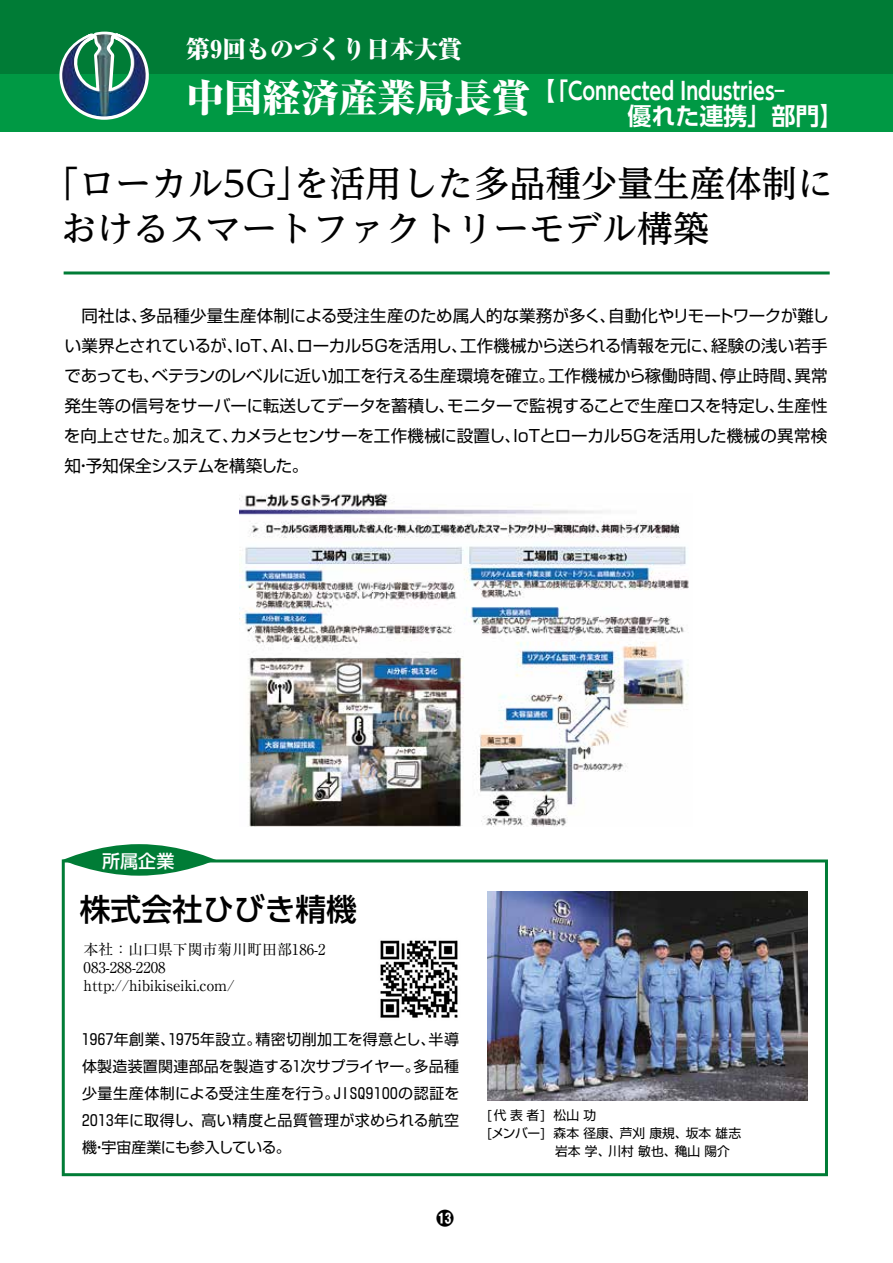
<style>
.page{position:relative;width:893px;height:1263px;background:#fff}
.page>*{position:absolute;margin:0;border:0;box-sizing:border-box;transform-origin:0 0}
.t1{font:500 36px/45px "UD Reimin Pr 6";color:#000}
.t2{font:500 30.9px "UD Shin Go Pr 6";color:#000}
.t3{font:700 24px/25.5px "UD Shin Go Pr 6 De";color:#fff}
.t4{font:800 expanded 24px "Ryumin Pr 6";color:#fff}
.t5{font:500 18px "UD Shin Go Pr 6";color:#fff}
.t6{font:16.5px/30px "Shin Go Pr 6";letter-spacing:-.01em;color:#000;text-align:justify}
.t7{font:15px/27px "Shin Go Pr 6";color:#000;text-align:justify}
.t8{font:14.85px/17.9px "Ryumin Pr 6";color:#000}
.t9{font:12.75px "Shin Go Pr 6";color:#000}
.s1{font-family:"Ryumin Pr 6";font-weight:800;font-stretch:expanded;font-size:38.25px}
</style>
<div class="page">
<svg style="left:62px;top:859px;width:766px;height:317px"></svg>
<div style="left:0;top:0;width:893px;height:132px;background:#094"></div>
<div style="left:0;top:0;width:893px;height:73px;background:#007c36"></div>
<img style="left:487px;top:891px;width:320px;height:210px">
<img style="left:239px;top:494px;width:450px;height:332px">
<svg style="left:54px;top:31px;width:187px;height:89px"></svg>
<img style="left:61px;top:34px;width:86px;height:82px">
<hr style="left:64px;top:271px;width:766px;height:3px;background:#007c36">
<img style="left:370px;top:931px;width:97px;height:97px">
<svg style="left:62px;top:844px;width:154px;height:32px;background:#2b9258"></svg>
<h3 class="t4" style="left:186px;top:30px;width:277px">第9回ものづくり日本大賞</h3>
<h3 class="t3" style="left:531px;top:77px;width:313px;text-indent:-345px"><span class="s1">中国経済産業局長賞</span>【「Connected Industries-<br>　　　　優れた連携」部門】</h3>
<h1 class="t1" style="left:61px;top:160px;width:774px">｢ローカル5G｣を活用した多品種少量生産体制におけるスマートファクトリーモデル構築</h1>
<p class="t6" style="left:64px;top:300px;width:766px">　同社は、多品種少量生産体制による受注生産のため属人的な業務が多く、自動化やリモートワークが難しい業界とされているが、IoT、AI、ローカル5Gを活用し、工作機械から送られる情報を元に、経験の浅い若手であっても、ベテランのレベルに近い加工を行える生産環境を確立。工作機械から稼働時間、停止時間、異常発生等の信号をサーバーに転送してデータを蓄積し、モニターで監視することで生産ロスを特定し、生産性を向上させた。加えて、カメラとセンサーを工作機械に設置し、IoTとローカル５Gを活用した機械の異常検知・予知保全システムを構築した。</p>
<p class="t5" style="left:102px;top:846px;width:74px">所属企業</p>
<h2 class="t2" style="left:80px;top:884px;width:279px">株式会社ひびき精機</h2>
<p class="t8" style="left:84px;top:939px;width:243px">本社：山口県下関市菊川町田部186-2<br>083-288-2208<br>http://hibikiseiki.com/</p>
<p class="t7" style="left:82px;top:1025px;width:379px">1967年創業、1975年設立。精密切削加工を得意とし、半導体製造装置関連部品を製造する1次サプライヤー。多品種少量生産体制による受注生産を行う。JISQ9100の認証を2013年に取得し、高い精度と品質管理が求められる航空機・宇宙産業にも参入している。</p>
<p class="t9" style="left:487px;top:1104px;width:110px">[代表者] 松山 功</p>
<p class="t9" style="left:487px;top:1122px;width:255px">[メンバー] 森本 径康、芦刈 康規、坂本 雄志</p>
<p class="t9" style="left:555px;top:1140px;width:176px">岩本 学、川村 敏也、穐山 陽介</p>
</div>
